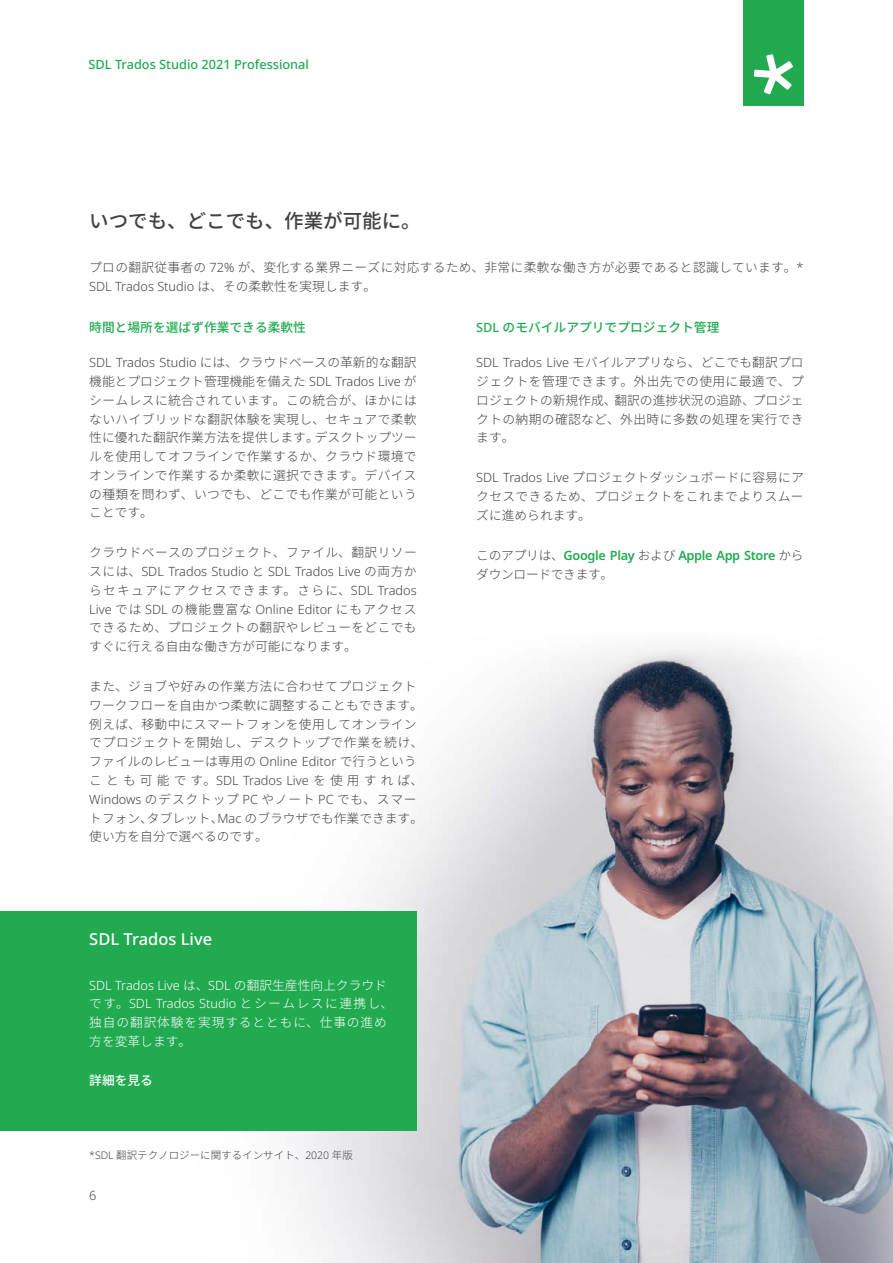
<style>
.page{position:relative;width:893px;height:1263px;background:#fff}
.page>*{position:absolute;margin:0;border:0;box-sizing:border-box;transform-origin:0 0}
.t1{font:500 19.5px "Noto Sans CJ Kjp";color:#414141}
.t2{font:500 16.5px "Noto Sans";color:#fff}
.t3{font:300 12.75px/18.8px "Noto Sans CJ Kjp";letter-spacing:.03em;color:#414141;text-align:justify}
.t4{font:300 12.75px "Noto Sans";color:#414141}
.t5{font:300 12.75px/18.8px "Noto Sans";color:#fff}
.t6{font:500 12.75px "Noto Sans CJ Kjp";color:#22aa51}
.t7{font:600 12.75px "Noto Sans";letter-spacing:-.025em;color:#22aa51}
.t8{font:500 12.75px "Noto Sans";color:#22aa51}
.t9{font:300 12.75px/18.8px "Noto Sans CJ Kjp";letter-spacing:.065em;color:#fff}
.t10{font:300 12.75px "Noto Sans CJ Kjp";letter-spacing:.095em;color:#414141}
.t11{font:300 12.75px "Noto Sans CJ Kjp";letter-spacing:-.025em;color:#414141}
.t12{font:500 12.75px "Noto Sans CJ Kjp";color:#fff}
.t13{font:300 10.5px "Noto Sans CJ Kjp";color:#414141}
.s1{font-family:"Noto Sans"}
.s2{font-family:"Noto Sans CJ Kjp"}
.s3{font-family:"Noto Sans CJ Kjp";font-weight:300;color:#414141}
</style>
<div class="page">
<img style="left:292px;top:648px;width:601px;height:615px">
<div style="left:743px;top:0;width:60px;height:105px;background:#22aa51"></div>
<svg style="left:754px;top:54px;width:39px;height:40px"></svg>
<div style="left:0;top:911px;width:417px;height:220px;background:#22aa51"></div>
<p class="t8" style="left:89px;top:56px;width:222px">SDL Trados Studio 2021 Professional</p>
<h1 class="t1" style="left:89px;top:210px;width:333px">いつでも、どこでも、作業が可能に。</h1>
<p class="t3" style="left:89px;top:258px;width:716px">プロの翻訳従事者の <span class="s1">72%</span> が、変化する業界ニーズに対応するため、非常に柔軟な働き方が必要であると認識しています。<span class="s1">*</span></p>
<p class="t4" style="left:89px;top:277px;width:288px">SDL Trados Studio <span class="s2">は、その柔軟性を実現します。</span></p>
<p class="t6" style="left:89px;top:320px;width:218px">時間と場所を選ばず作業できる柔軟性</p>
<p class="t3" style="left:89px;top:353px;width:329px"><span class="s1">SDL Trados Studio</span> には、クラウドベースの革新的な翻訳機能とプロジェクト管理機能を備えた <span class="s1">SDL Trados Live</span> がシームレスに統合されています。この統合が、ほかにはないハイブリッドな翻訳体験を実現し、セキュアで柔軟性に優れた翻訳作業方法を提供します。デスクトップツールを使用してオフラインで作業するか、クラウド環境でオンラインで作業するか柔軟に選択できます。デバイスの種類を問わず、いつでも、どこでも作業が可能ということです。</p>
<p class="t3" style="left:89px;top:544px;width:329px">クラウドベースのプロジェクト、ファイル、翻訳リソー</p>
<p class="t4" style="left:89px;top:563px;width:329px"><span class="s2">スには、</span>SDL Trados Studio <span class="s2">と</span> SDL Trados Live <span class="s2">の両方か</span></p>
<p class="t10" style="left:89px;top:583px;width:329px">らセキュアにアクセスできます。さらに、<span class="s1">SDL Trados</span></p>
<p class="t4" style="left:89px;top:600px;width:329px">Live <span class="s2">では</span> SDL <span class="s2">の機能豊富な</span> Online Editor <span class="s2">にもアクセス</span></p>
<p class="t3" style="left:89px;top:619px;width:329px">できるため、プロジェクトの翻訳やレビューをどこでもすぐに行える自由な働き方が可能になります。</p>
<p class="t3" style="left:89px;top:677px;width:335px;text-align:left">また、ジョブや好みの作業方法に合わせてプロジェクトワークフローを自由かつ柔軟に調整することもできます。例えば、移動中にスマートフォンを使用してオンラインでプロジェクトを開始し、デスクトップで作業を続け、ファイルのレビューは専用の <span class="s1">Online Editor</span> で行うということも可能です。<span class="s1">SDL Trados Live</span> を使用すれば、<br><span class="s1">Windows</span> のデスクトップ <span class="s1">PC</span> やノート <span class="s1">PC</span> でも、スマートフォン、タブレット、<span class="s1">Mac</span> のブラウザでも作業できます。使い方を自分で選べるのです。</p>
<p class="t6" style="left:476px;top:320px;width:245px"><span class="s1">SDL</span> のモバイルアプリでプロジェクト管理</p>
<p class="t3" style="left:476px;top:354px;width:329px"><span class="s1">SDL Trados Live</span> モバイルアプリなら、どこでも翻訳プロジェクトを管理できます。外出先での使用に最適で、プロジェクトの新規作成、翻訳の進捗状況の追跡、プロジェクトの納期の確認など、外出時に多数の処理を実行できます。</p>
<p class="t3" style="left:476px;top:469px;width:329px"><span class="s1">SDL Trados Live</span> プロジェクトダッシュボードに容易にアクセスできるため、プロジェクトをこれまでよりスムーズに進められます。</p>
<p class="t7" style="left:476px;top:546px;width:329px"><span class="s3">このアプリは、</span>Google Play <span class="s3">および</span> Apple App Store <span class="s3">から</span></p>
<p class="t11" style="left:476px;top:567px;width:139px">ダウンロードできます。</p>
<p class="t2" style="left:89px;top:928px;width:124px">SDL Trados Live</p>
<p class="t5" style="left:89px;top:976px;width:305px">SDL Trados Live <span class="s2">は、</span>SDL <span class="s2">の翻訳生産性向上クラウドです。</span>SDL Trados Studio <span class="s2">とシームレスに連携し、</span></p>
<p class="t9" style="left:89px;top:1013px;width:299px">独自の翻訳体験を実現するとともに、仕事の進め方を変革します。</p>
<p class="t12" style="left:89px;top:1073px;width:65px">詳細を見る</p>
<p class="t13" style="left:89px;top:1150px;width:265px"><span class="s1">*SDL</span> 翻訳テクノロジーに関するインサイト、<span class="s1">2020</span> 年版</p>
<p class="t4" style="left:89px;top:1187px;width:9px">6</p>
</div>
